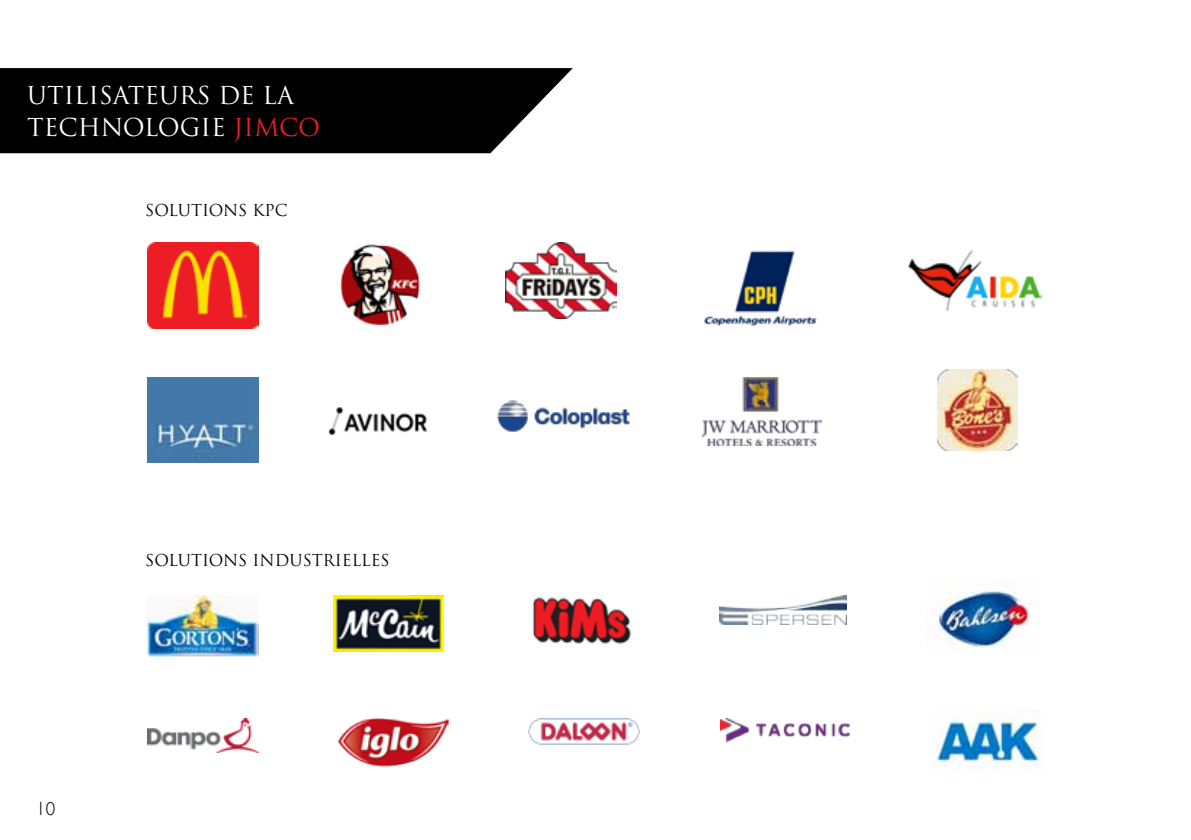
<style>
.page{position:relative;width:1191px;height:840px;background:#fff}
.page>*{position:absolute;margin:0;border:0;box-sizing:border-box;transform-origin:0 0}
.t1{font:24px/32px "Trajan Pro";color:#fff}
.t2{font:300 19px "Gill Sans";color:#000}
.t3{font:16px "Trajan Pro";color:#000}
.s1{color:#ed1d24}
</style>
<div class="page">
<svg style="left:0;top:68px;width:573px;height:85px;background:#121212"></svg>
<img style="left:147px;top:243px;width:111px;height:85px">
<img style="left:147px;top:377px;width:111px;height:85px">
<img style="left:147px;top:595px;width:111px;height:61px">
<img style="left:338px;top:718px;width:111px;height:49px">
<img style="left:340px;top:244px;width:80px;height:82px">
<img style="left:328px;top:407px;width:99px;height:28px">
<img style="left:333px;top:595px;width:111px;height:56px">
<img style="left:147px;top:718px;width:111px;height:34px">
<img style="left:506px;top:243px;width:110px;height:75px">
<img style="left:937px;top:369px;width:81px;height:81px">
<img style="left:532px;top:597px;width:100px;height:47px">
<img style="left:529px;top:718px;width:110px;height:26px">
<img style="left:908px;top:251px;width:134px;height:60px">
<img style="left:703px;top:377px;width:118px;height:68px">
<img style="left:719px;top:595px;width:127px;height:29px">
<img style="left:720px;top:718px;width:129px;height:22px">
<img style="left:704px;top:250px;width:113px;height:76px">
<img style="left:497px;top:400px;width:133px;height:32px">
<img style="left:926px;top:579px;width:114px;height:69px">
<img style="left:933px;top:710px;width:110px;height:59px">
<h1 class="t1" style="left:27px;top:79px;width:294px">UTILISATEURS DE LA<br>TECHNOLOGIE <span class="s1">JIMCO</span></h1>
<p class="t3" style="left:145px;top:200px;width:144px">SOLUTIONS KPC</p>
<p class="t3" style="left:145px;top:549px;width:246px">SOLUTIONS INDUSTRIELLES</p>
<p class="t2" style="left:36px;top:793px;width:20px">10</p>
</div>
